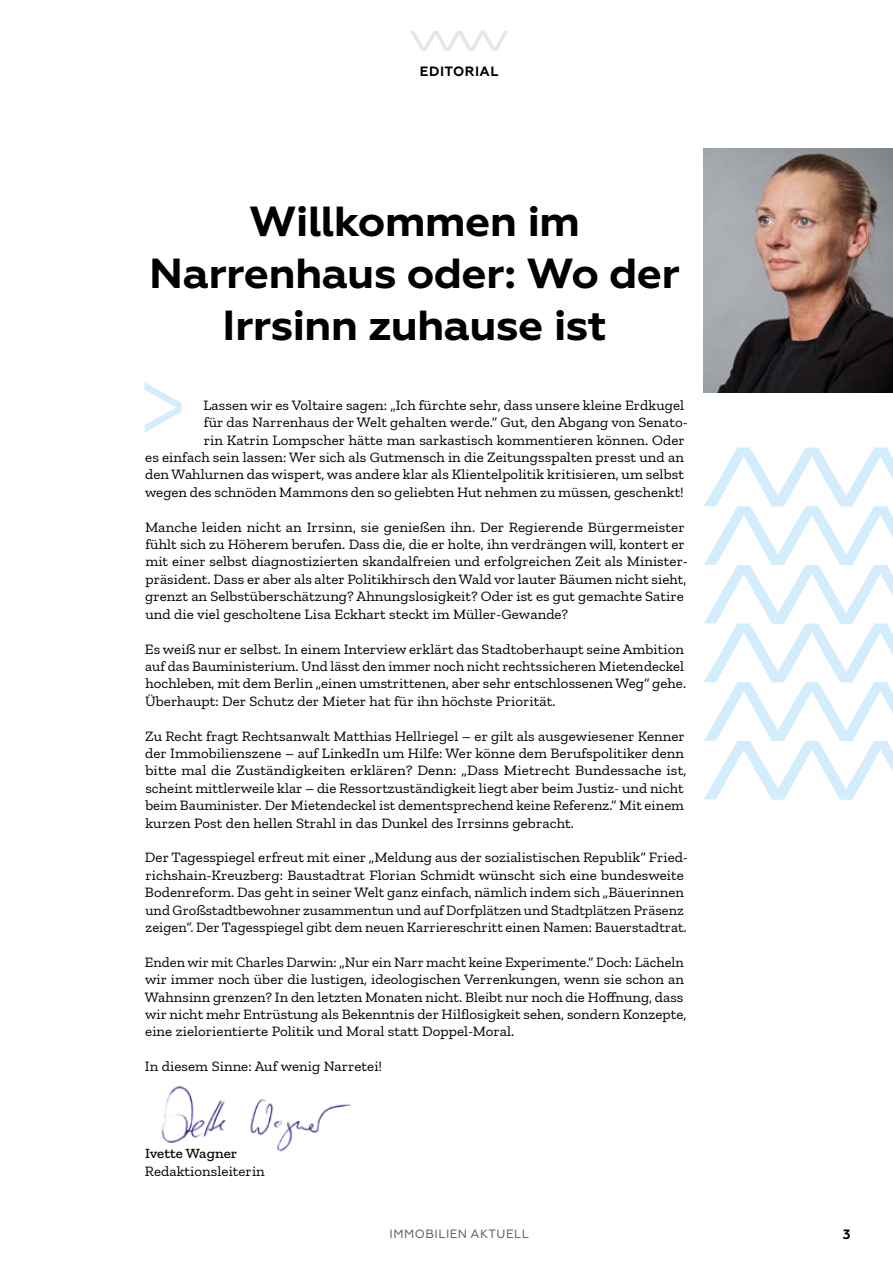
<style>
.page{position:relative;width:893px;height:1263px;background:#fff}
.page>*{position:absolute;margin:0;border:0;box-sizing:border-box;transform-origin:0 0}
.t1{font:700 42px/52.2px "Geometria";letter-spacing:-.015em;color:#000;text-align:center;scale:1.05 1}
.t2{font:14.25px/17.4px "Zilla Slab";letter-spacing:.005em;color:#000;scale:1.05 1}
.t3{font:14.25px/17.4px "Zilla Slab";letter-spacing:.005em;color:#000;scale:1.06 1}
.t4{font:14.25px/17.4px "Zilla Slab";letter-spacing:.005em;color:#000}
.t5{font:500 14.25px "Zilla Slab";letter-spacing:.005em;color:#000;scale:1.05 1}
.t6{font:700 13.5px "Geometria";letter-spacing:.03em;color:#000}
.t7{font:12px "Geometria";letter-spacing:.04em;color:#575756}
</style>
<div class="page">
<svg style="left:410px;top:31px;width:98px;height:20px"></svg>
<img style="left:161px;top:1086px;width:190px;height:66px">
<svg style="left:145px;top:382px;width:37px;height:51px"></svg>
<img style="left:704px;top:149px;width:189px;height:243px">
<svg style="left:704px;top:448px;width:189px;height:351px"></svg>
<p class="t6" style="left:420px;top:64px;width:80px">EDITORIAL</p>
<h1 class="t1" style="left:149px;top:196px;width:507px">Willkommen im<br>Narrenhaus oder: Wo der<br>Irrsinn zuhause ist</h1>
<p class="t2" style="left:145px;top:396px;width:519px;text-align:right">Lassen wir es Voltaire sagen: „Ich fürchte sehr, dass unsere kleine Erdkugel<br>für das Narrenhaus der Welt gehalten werde.“ Gut, den Abgang von Senato-<br>rin Katrin Lompscher hätte man sarkastisch kommentieren können. Oder<br>es einfach sein lassen: Wer sich als Gutmensch in die Zeitungsspalten presst und an den Wahlurnen das wispert, was andere klar als Klientelpolitik kritisieren, um selbst wegen des schnöden Mammons den so geliebten Hut nehmen zu müssen, geschenkt!</p>
<p class="t3" style="left:145px;top:518px;width:514px">Manche leiden nicht an Irrsinn, sie genießen ihn. Der Regierende Bürgermeister fühlt sich zu Höherem berufen. Dass die, die er holte, ihn verdrängen will, kontert er mit einer selbst diagnostizierten skandalfreien und erfolgreichen Zeit als Minister&shy;präsident. Dass er aber als alter Politikhirsch den Wald vor lauter Bäumen nicht sieht, grenzt an Selbstüberschätzung? Ahnungslosigkeit? Oder ist es gut gemachte Satire und die viel gescholtene Lisa Eckhart steckt im Müller-Gewande?</p>
<p class="t2" style="left:145px;top:640px;width:517px">Es weiß nur er selbst. In einem Interview erklärt das Stadtoberhaupt seine Ambition auf das Bauministerium. Und lässt den immer noch nicht rechtssicheren Mietendeckel hochleben, mit dem Berlin „einen umstrittenen, aber sehr entschlossenen Weg“ gehe.<br>Überhaupt: Der Schutz der Mieter hat für ihn höchste Priorität.</p>
<p class="t2" style="left:145px;top:727px;width:517px">Zu Recht fragt Rechtsanwalt Matthias Hellriegel – er gilt als ausgewiesener Kenner der Immobilienszene – auf LinkedIn um Hilfe: Wer könne dem Berufspolitiker denn bitte mal die Zuständigkeiten erklären? Denn: „Dass Mietrecht Bundessache ist, scheint mittlerweile klar – die Ressortzuständigkeit liegt aber beim Justiz- und nicht beim Bauminister. Der Mietendeckel ist dementsprechend keine Referenz.“ Mit einem kurzen Post den hellen Strahl in das Dunkel des Irrsinns gebracht.</p>
<p class="t2" style="left:145px;top:849px;width:519px">Der Tagesspiegel erfreut mit einer „Meldung aus der sozialistischen Republik“ Fried&shy;richshain-Kreuzberg: Baustadtrat Florian Schmidt wünscht sich eine bundesweite Bodenreform. Das geht in seiner Welt ganz einfach, nämlich indem sich „Bäuerinnen und Großstadtbewohner zusammentun und auf Dorfplätzen und Stadtplätzen Präsenz zeigen“. Der Tagesspiegel gibt dem neuen Karriereschritt einen Namen: Bauerstadtrat.</p>
<p class="t4" style="left:145px;top:953px;width:543px">Enden wir mit Charles Darwin: „Nur ein Narr macht keine Experimente.“ Doch: Lächeln wir immer noch über die lustigen, ideologischen Verrenkungen, wenn sie schon an Wahnsinn grenzen? In den letzten Monaten nicht. Bleibt nur noch die Hoffnung, dass wir nicht mehr Entrüstung als Bekenntnis der Hilflosigkeit sehen, sondern Konzepte, eine zielorientierte Politik und Moral statt Doppel-Moral.</p>
<p class="t2" style="left:145px;top:1058px;width:227px">In diesem Sinne: Auf wenig Narretei!</p>
<p class="t5" style="left:145px;top:1145px;width:89px">Ivette Wagner</p>
<p class="t2" style="left:145px;top:1162px;width:116px">Redaktionsleiterin</p>
<p class="t7" style="left:390px;top:1227px;width:141px">IMMOBILIEN AKTUELL</p>
<p class="t6" style="left:843px;top:1227px;width:9px">3</p>
</div>
